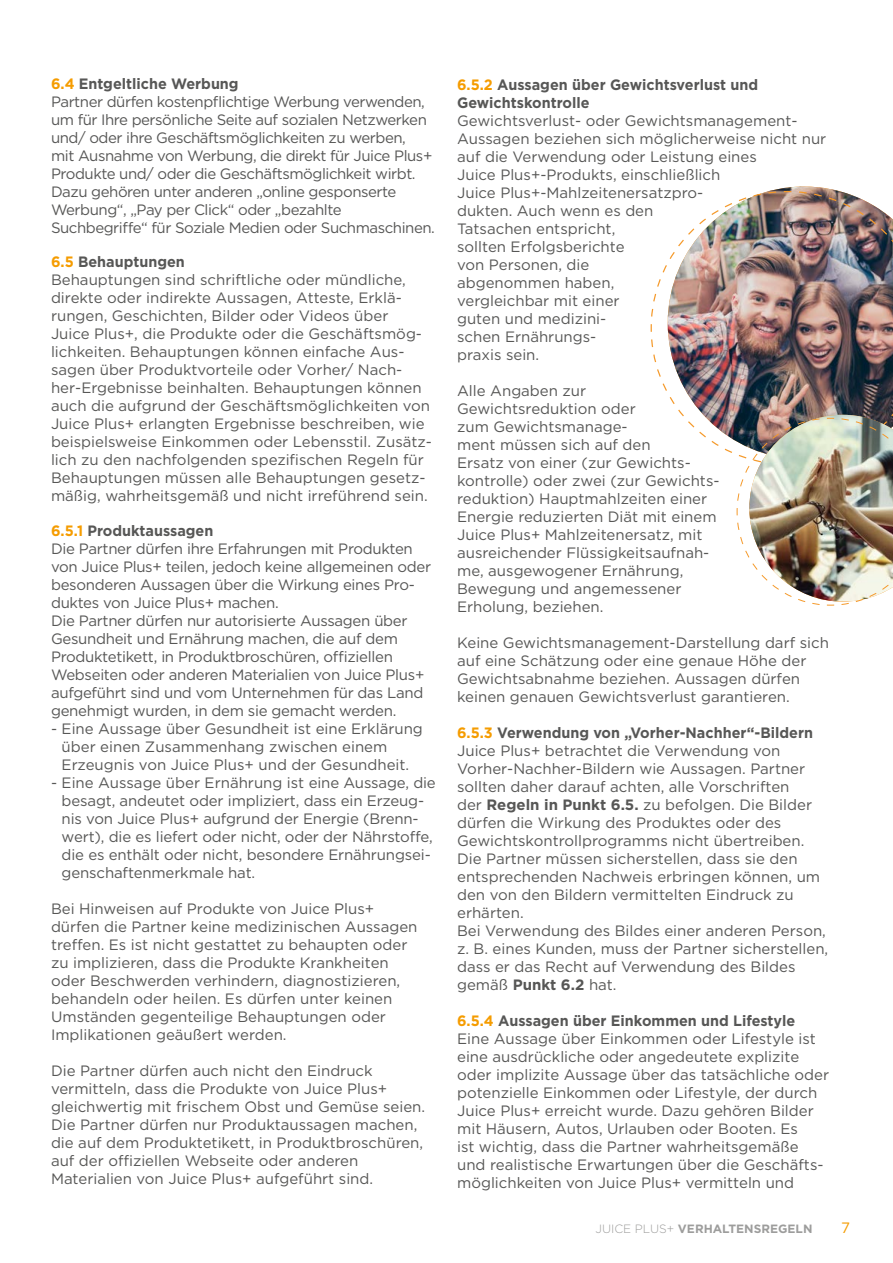
<style>
.page{position:relative;width:893px;height:1263px;background:#fff}
.page>*{position:absolute;margin:0;border:0;box-sizing:border-box;transform-origin:0 0}
.t1{font:15px/18px "Gotham";color:#575756}
.t2{font:15px/18px "Gotham";letter-spacing:-.02em;color:#575756}
.t3{font:15px/18px "Gotham";letter-spacing:-.03em;color:#575756}
.t4{font:700 15px/18px "Gotham";color:#575756;scale:.96 1}
.t5{font:15px "Gotham";color:#f59c00}
.t6{font:700 12px "Gotham";color:#9d9d9c}
.s1{font-weight:700;color:#f59c00}
.s2{font-weight:700}
.s3{color:#f59c00}
.s4{font-weight:300}
</style>
<div class="page">
<img style="left:650px;top:190px;width:243px;height:144px">
<img style="left:651px;top:334px;width:242px;height:272px">
<p class="t3" style="left:51px;top:74px;width:385px"><span class="s1">6.4</span> <span class="s2">Entgeltliche Werbung<br></span>Partner dürfen kostenpflichtige Werbung verwenden, um für Ihre persönliche Seite auf sozialen Netzwerken und/ oder ihre Geschäftsmöglichkeiten zu werben,<br>mit Ausnahme von Werbung, die direkt für Juice Plus+ Produkte und/ oder die Geschäftsmöglichkeit wirbt.<br>Dazu gehören unter anderen „online gesponserte Werbung“, „Pay per Click“ oder „bezahlte Suchbegriffe“ für Soziale Medien oder Suchmaschinen.</p>
<p class="t1" style="left:51px;top:252px;width:382px"><span class="s1">6.5</span> <span class="s2">Behauptungen<br></span>Behauptungen sind schriftliche oder mündliche, direkte oder indirekte Aussagen, Atteste, Erklä&shy;rungen, Geschichten, Bilder oder Videos über<br>Juice Plus+, die Produkte oder die Geschäftsmög&shy;lichkeiten. Behauptungen können einfache Aus&shy;sagen über Produktvorteile oder Vorher/ Nach&shy;her-Ergebnisse beinhalten. Behauptungen können auch die aufgrund der Geschäftsmöglichkeiten von Juice Plus+ erlangten Ergebnisse beschreiben, wie beispielsweise Einkommen oder Lebensstil. Zusätz&shy;lich zu den nachfolgenden spezifischen Regeln für Behauptungen müssen alle Behauptungen gesetz&shy;mäßig, wahrheitsgemäß und nicht irreführend sein.</p>
<p class="t2" style="left:51px;top:521px;width:382px"><span class="s1">6.5.1</span> <span class="s2">Produktaussagen<br></span>Die Partner dürfen ihre Erfahrungen mit Produkten von Juice Plus+ teilen, jedoch keine allgemeinen oder besonderen Aussagen über die Wirkung eines Pro&shy;duktes von Juice Plus+ machen.<br>Die Partner dürfen nur autorisierte Aussagen über Gesundheit und Ernährung machen, die auf dem Produktetikett, in Produktbroschüren, offiziellen Webseiten oder anderen Materialien von Juice Plus+ aufgeführt sind und vom Unternehmen für das Land genehmigt wurden, in dem sie gemacht werden.</p>
<p class="t1" style="left:62px;top:719px;width:363px;text-indent:-11px">- Eine Aussage über Gesundheit ist eine Erklärung über einen Zusammenhang zwischen einem<br>Erzeugnis von Juice Plus+ und der Gesundheit.</p>
<p class="t1" style="left:62px;top:773px;width:376px;text-indent:-11px">- Eine Aussage über Ernährung ist eine Aussage, die besagt, andeutet oder impliziert, dass ein Erzeug&shy;nis von Juice Plus+ aufgrund der Energie (Brenn&shy;wert), die es liefert oder nicht, oder der Nährstoffe, die es enthält oder nicht, besondere Ernährungsei&shy;genschaftenmerkmale hat.</p>
<p class="t1" style="left:51px;top:899px;width:368px">Bei Hinweisen auf Produkte von Juice Plus+ dürfen die Partner keine medizinischen Aussagen treffen. Es ist nicht gestattet zu behaupten oder zu implizieren, dass die Produkte Krankheiten oder Beschwerden verhindern, diagnostizieren, behandeln oder heilen. Es dürfen unter keinen Umständen gegenteilige Behauptungen oder Implikationen geäußert werden.</p>
<p class="t1" style="left:51px;top:1061px;width:376px">Die Partner dürfen auch nicht den Eindruck vermitteln, dass die Produkte von Juice Plus+ gleichwertig mit frischem Obst und Gemüse seien.<br>Die Partner dürfen nur Produktaussagen machen, die auf dem Produktetikett, in Produktbroschüren, auf der offiziellen Webseite oder anderen Materialien von Juice Plus+ aufgeführt sind.</p>
<p class="t4" style="left:457px;top:76px;width:315px"><span class="s3">6.5.2</span> Aussagen über Gewichtsverlust und<br>Gewichtskontrolle</p>
<p class="t1" style="left:457px;top:111px;width:371px">Gewichtsverlust- oder Gewichtsmanagement-<br>Aussagen beziehen sich möglicherweise nicht nur auf die Verwendung oder Leistung eines<br>Juice Plus+-Produkts, einschließlich<br>Juice Plus+-Mahlzeitenersatzpro-<br>dukten. Auch wenn es den<br>Tatsachen entspricht,<br>sollten Erfolgsberichte<br>von Personen, die<br>abgenommen haben,<br>vergleichbar mit einer<br>guten und medizini-<br>schen Ernährungs-<br>praxis sein.</p>
<p class="t1" style="left:457px;top:381px;width:264px">Alle Angaben zur<br>Gewichtsreduktion oder<br>zum Gewichtsmanage-<br>ment müssen sich auf den<br>Ersatz von einer (zur Gewichts&shy;kontrolle) oder zwei (zur Gewichts&shy;reduktion) Hauptmahlzeiten einer<br>Energie reduzierten Diät mit einem<br>Juice Plus+ Mahlzeitenersatz, mit ausreichender Flüssigkeitsaufnah&shy;me, ausgewogener Ernährung,<br>Bewegung und angemessener<br>Erholung, beziehen.</p>
<p class="t1" style="left:457px;top:633px;width:373px">Keine Gewichtsmanagement-Darstellung darf sich auf eine Schätzung oder eine genaue Höhe der Gewichtsabnahme beziehen. Aussagen dürfen keinen genauen Gewichtsverlust garantieren.</p>
<p class="t1" style="left:457px;top:723px;width:373px"><span class="s1">6.5.3</span> <span class="s2">Verwendung von „Vorher-Nachher“-Bildern </span>Juice Plus+ betrachtet die Verwendung von Vorher-Nachher-Bildern wie Aussagen. Partner sollten daher darauf achten, alle Vorschriften<br>der <span class="s2">Regeln in Punkt 6.5.</span> zu befolgen. Die Bilder dürfen die Wirkung des Produktes oder des Gewichtskontrollprogramms nicht übertreiben.<br>Die Partner müssen sicherstellen, dass sie den entsprechenden Nachweis erbringen können, um den von den Bildern vermittelten Eindruck zu erhärten.<br>Bei Verwendung des Bildes einer anderen Person, z. B. eines Kunden, muss der Partner sicherstellen, dass er das Recht auf Verwendung des Bildes gemäß <span class="s2">Punkt 6.2</span> hat.</p>
<p class="t1" style="left:457px;top:1011px;width:374px"><span class="s1">6.5.4</span> <span class="s2">Aussagen über Einkommen und Lifestyle </span>Eine Aussage über Einkommen oder Lifestyle ist eine ausdrückliche oder angedeutete explizite oder implizite Aussage über das tatsächliche oder potenzielle Einkommen oder Lifestyle, der durch Juice Plus+ erreicht wurde. Dazu gehören Bilder mit Häusern, Autos, Urlauben oder Booten. Es<br>ist wichtig, dass die Partner wahrheitsgemäße und realistische Erwartungen über die Geschäfts&shy;möglichkeiten von Juice Plus+ vermitteln und</p>
<p class="t6" style="left:595px;top:1221px;width:219px"><span class="s4">JUICE PLUS+</span> VERHALTENSREGELN</p>
<p class="t5" style="left:841px;top:1218px;width:10px">7</p>
</div>
